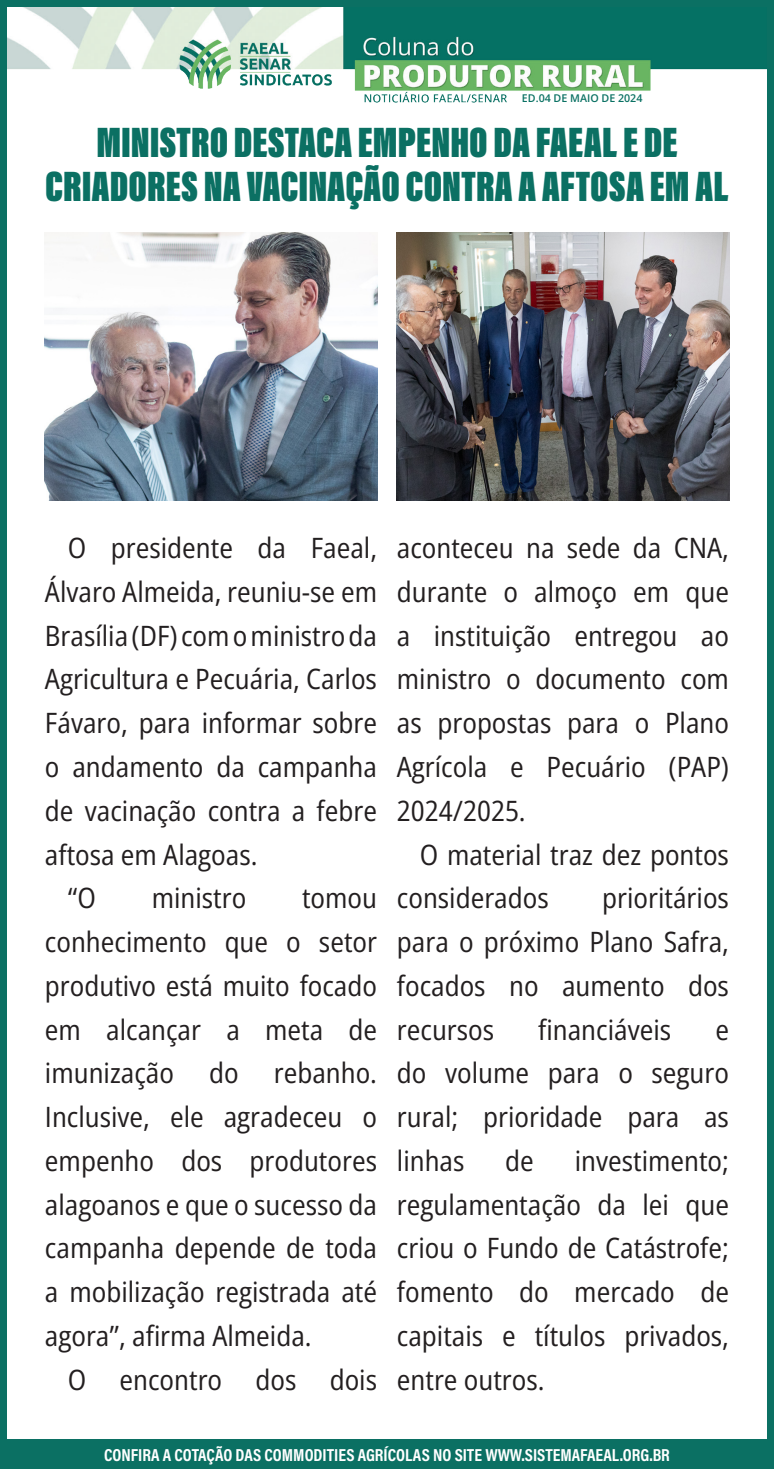
<style>
.page{position:relative;width:774px;height:1469px;background:#fff}
.page>*{position:absolute;margin:0;border:0;box-sizing:border-box;transform-origin:0 0}
.t1{font:900 43.75px "Acumin Pro Extra Cond";color:#0b7063}
.t2{font:semi-condensed 28px/43.8px "Open Sans";color:#231f20;text-align:justify}
.t3{font:700 17.5px "Acumin Pro Cond";color:#fff}
.t4{font:600 10.67px "Open Sans";color:#0a7163}
</style>
<div class="page">
<img style="left:8px;top:8px;width:758px;height:95px">
<div style="left:0;top:1439px;width:774px;height:29px;background:#0b7063"></div>
<div style="left:0;top:0;width:774px;height:1468px;border:7px solid #0b7063"></div>
<img style="left:45px;top:232px;width:332px;height:268px">
<img style="left:397px;top:232px;width:332px;height:268px">
<p class="t4" style="left:522px;top:91px;width:122px">ED.04 DE MAIO DE 2024</p>
<p class="t1" style="left:96px;top:116px;width:583px">MINISTRO DESTACA EMPENHO DA FAEAL E DE</p>
<p class="t1" style="left:45px;top:159px;width:685px">CRIADORES NA VACINAÇÃO CONTRA A AFTOSA EM AL</p>
<p class="t2" style="left:45px;top:525px;width:334px;text-indent:23px">O presidente da Faeal, Álvaro Almeida, reuniu-se em Brasília (DF) com o ministro da Agricultura e Pecuária, Carlos Fávaro, para informar sobre o andamento da campanha de vacinação contra a febre aftosa em Alagoas.</p>
<p class="t2" style="left:68px;top:875px;width:30px">“O</p>
<p class="t2" style="left:152px;top:875px;width:96px">ministro</p>
<p class="t2" style="left:45px;top:875px;width:334px;text-indent:257px">tomou conhecimento que o setor produtivo está muito focado em alcançar a meta de imunização</p>
<p class="t2" style="left:45px;top:1050px;width:334px;text-indent:229px">rebanho.<br>Inclusive, ele agradeceu o empenho dos produtores alagoanos e que o sucesso da campanha depende de toda a mobilização registrada até agora”, afirma Almeida.</p>
<p class="t2" style="left:68px;top:1356px;width:311px">O encontro dos dois</p>
<p class="t2" style="left:209px;top:1050px;width:31px">do</p>
<p class="t2" style="left:397px;top:525px;width:334px">aconteceu na sede da CNA, durante o almoço em que a instituição entregou ao ministro o documento com as propostas para o Plano Agrícola e Pecuário (PAP)<br>2024/2025.</p>
<p class="t2" style="left:397px;top:831px;width:334px;text-indent:23px">O material traz dez pontos considerados</p>
<p class="t2" style="left:397px;top:875px;width:334px;text-indent:205px">prioritários para o próximo Plano Safra, focados no aumento dos recursos</p>
<p class="t2" style="left:538px;top:1006px;width:134px">financiáveis</p>
<p class="t2" style="left:397px;top:1006px;width:334px;text-indent:318px">e do volume para o seguro rural; prioridade para as linhas</p>
<p class="t2" style="left:505px;top:1138px;width:30px">de</p>
<p class="t2" style="left:397px;top:1138px;width:334px;text-indent:178px">investimento; regulamentação da lei que criou o Fundo de Catástrofe; fomento do mercado de capitais e títulos privados, entre outros.</p>
<p class="t3" style="left:104px;top:1442px;width:567px">CONFIRA A COTAÇÃO DAS COMMODITIES AGRÍCOLAS NO SITE WWW.SISTEMAFAEAL.ORG.BR</p>
</div>
